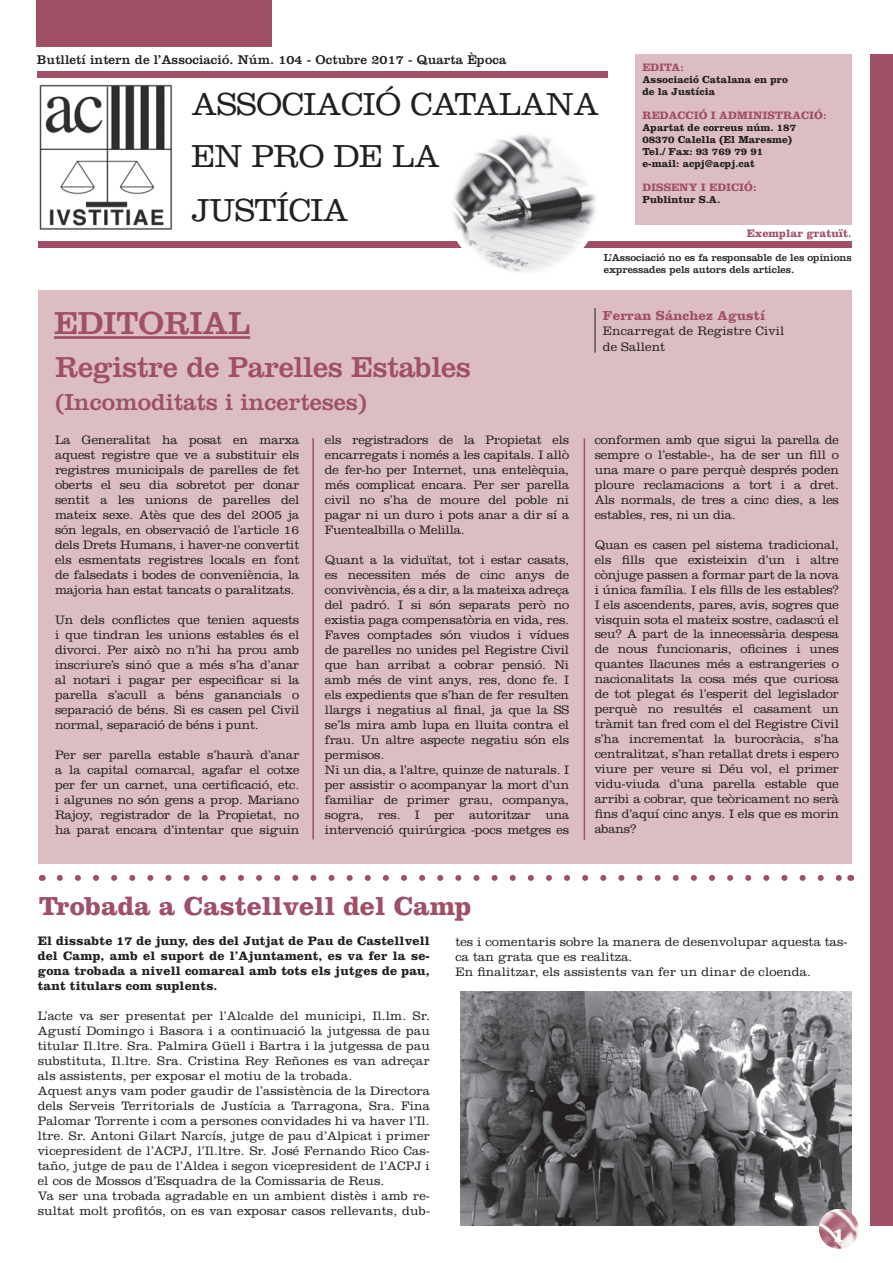
<style>
.page{position:relative;width:893px;height:1263px;background:#fff}
.page>*{position:absolute;margin:0;border:0;box-sizing:border-box;transform-origin:0 0}
.t1{font:300 33px "Clarendon";letter-spacing:-.01em;color:#231f20}
.t2{font:33px "Clarendon";color:#9f4f66}
.t3{font:30px "Clarendon";letter-spacing:-.01em;color:#9f4f66}
.t4{font:700 27px "Clarendon";color:#9f4f66}
.t5{font:24px "Clarendon";color:#9f4f66}
.t6{font:700 21px "Clarendon";color:#fff}
.t7{font:700 13.5px "Clarendon";letter-spacing:.01em;color:#9f4f66}
.t8{font:13.2px "Clarendon";letter-spacing:.01em;color:#231f20}
.t9{font:300 12.75px/15px "Clarendon";letter-spacing:-.01em;color:#231f20;text-align:justify}
.t10{font:300 12.75px/15px "Clarendon";letter-spacing:.01em;color:#231f20}
.t11{font:700 12.75px/15px "Clarendon";letter-spacing:.01em;color:#231f20;text-align:justify}
.t12{font:700 11.25px "Clarendon";color:#9f4f66}
.t13{font:700 10.5px/12px "Clarendon";color:#231f20}
.t14{font:10.5px/12px "Clarendon";color:#231f20}
</style>
<div class="page">
<img style="left:461px;top:992px;width:391px;height:233px">
<div style="left:38px;top:290px;width:813px;height:573px;background:#dcbec2"></div>
<div style="left:36px;top:0;width:235px;height:47px;background:#9f4f66"></div>
<div style="left:38px;top:242px;width:814px;height:6px;background:#9f4f66"></div>
<div style="left:38px;top:71px;width:570px;height:6px;background:#9f4f66"></div>
<div style="left:635px;top:54px;width:216px;height:171px;background:#dcbec2"></div>
<img style="left:39px;top:84px;width:134px;height:146px">
<img style="left:444px;top:121px;width:157px;height:156px;border-radius:78px">
<div style="left:871px;top:54px;width:22px;height:1171px;background:#9f4f66"></div>
<hr style="left:54px;top:336px;width:196px;height:3px;background:#9f4f66">
<hr style="left:312px;top:438px;width:2px;height:401px;background:#9f4f66">
<hr style="left:584px;top:438px;width:1px;height:402px;background:#9f4f66">
<img style="left:819px;top:1209px;width:40px;height:40px;border-radius:20px">
<hr style="left:595px;top:308px;width:1px;height:45px;background:#231f20">
<svg style="left:60px;top:875px;width:781px;height:6px"></svg>
<p class="t8" style="left:37px;top:51px;width:471px">Butlletí intern de l’Associació. Núm. 104 - Octubre 2017 - Quarta Època</p>
<h1 class="t1" style="left:191px;top:85px;width:409px">ASSOCIACIÓ CATALANA</h1>
<h1 class="t1" style="left:191px;top:137px;width:250px">EN PRO DE LA</h1>
<h1 class="t1" style="left:191px;top:191px;width:159px">JUSTÍCIA</h1>
<p class="t12" style="left:642px;top:61px;width:43px">EDITA:</p>
<p class="t13" style="left:642px;top:74px;width:147px">Associació Catalana en pro de la Justícia</p>
<p class="t12" style="left:642px;top:109px;width:186px">REDACCIÓ I ADMINISTRACIÓ:</p>
<p class="t13" style="left:642px;top:122px;width:155px">Apartat de correus núm. 187<br>08370 Calella (El Maresme)<br>Tel./ Fax: 93 769 79 91 e-mail: acpj@acpj.cat</p>
<p class="t12" style="left:642px;top:181px;width:116px">DISSENY I EDICIÓ:</p>
<p class="t13" style="left:642px;top:194px;width:79px">Publintur S.A.</p>
<p class="t12" style="left:747px;top:226px;width:106px">Exemplar gratuït.</p>
<h1 class="t2" style="left:54px;top:304px;width:198px">EDITORIAL</h1>
<h2 class="t3" style="left:55px;top:349px;width:417px">Registre de Parelles Estables</h2>
<h3 class="t5" style="left:55px;top:388px;width:313px">(Incomoditats i incerteses)</h3>
<p class="t9" style="left:55px;top:432px;width:246px">La Generalitat ha posat en marxa aquest registre que ve a substituir els registres municipals de parelles de fet oberts el seu dia sobretot per donar sentit a les unions de parelles del mateix sexe. Atès que des del 2005 ja són legals, en observació de l’article 16 dels Drets Humans, i haver-ne convertit els esmentats registres locals en font de falsedats i bodes de conveniència, la majoria han estat tancats o paralitzats.</p>
<p class="t9" style="left:55px;top:612px;width:246px">Un dels conflictes que tenien aquests i que tindran les unions estables és el divorci. Per això no n’hi ha prou amb inscriure’s sinó que a més s’ha d’anar al notari i pagar per especificar si la parella s’acull a béns ganancials o separació de béns. Si es casen pel Civil normal, separació de béns i punt.</p>
<p class="t9" style="left:55px;top:747px;width:246px">Per ser parella estable s’haurà d’anar a la capital comarcal, agafar el cotxe per fer un carnet, una certificació, etc. i algunes no són gens a prop. Mariano Rajoy, registrador de la Propietat, no ha parat encara d’intentar que siguin</p>
<p class="t9" style="left:325px;top:432px;width:246px">els registradors de la Propietat els encarregats i només a les capitals. I allò de fer-ho per Internet, una entelèquia, més complicat encara. Per ser parella civil no s’ha de moure del poble ni pagar ni un duro i pots anar a dir sí a Fuentealbilla o Melilla.</p>
<p class="t9" style="left:325px;top:552px;width:246px;text-align:left">Quant a la viduïtat, tot i estar casats, es necessiten més de cinc anys de convivència, és a dir, a la mateixa adreça del padró. I si són separats però no existia paga compensatòria en vida, res.<br>Faves comptades són viudos i vídues de parelles no unides pel Registre Civil que han arribat a cobrar pensió. Ni amb més de vint anys, res, donc fe. I els expedients que s’han de fer resulten llargs i negatius al final, ja que la SS se’ls mira amb lupa en lluita contra el frau. Un altre aspecte negatiu són els permisos.<br>Ni un dia, a l’altre, quinze de naturals. I per assistir o acompanyar la mort d’un familiar de primer grau, companya, sogra, res. I per autoritzar una intervenció quirúrgica -pocs metges es</p>
<h3 class="t4" style="left:39px;top:889px;width:434px">Trobada a Castellvell del Camp</h3>
<p class="t14" style="left:604px;top:251px;width:250px">L’Associació no es fa responsable de les opinions expressades pels autors dels articles.</p>
<p class="t7" style="left:603px;top:307px;width:164px">Ferran Sánchez Agustí</p>
<p class="t10" style="left:603px;top:323px;width:183px;line-height:15.8px">Encarregat de Registre Civil de Sallent</p>
<p class="t9" style="left:595px;top:432px;width:246px">conformen amb que sigui la parella de sempre o l’estable-, ha de ser un fill o una mare o pare perquè després poden ploure reclamacions a tort i a dret.<br>Als normals, de tres a cinc dies, a les estables, res, ni un dia.</p>
<p class="t9" style="left:595px;top:536px;width:246px">Quan es casen pel sistema tradicional, els fills que existeixin d’un i altre cònjuge passen a formar part de la nova i única família. I els fills de les estables?<br>I els ascendents, pares, avis, sogres que visquin sota el mateix sostre, cadascú el seu? A part de la innecessària despesa de nous funcionaris, oficines i unes quantes llacunes més a estrangeries o nacionalitats la cosa més que curiosa de tot plegat és l’esperit del legislador perquè no resultés el casament un tràmit tan fred com el del Registre Civil s’ha incrementat la burocràcia, s’ha centralitzat, s’han retallat drets i espero viure per veure si Déu vol, el primer vidu-viuda d’una parella estable que arribi a cobrar, que teòricament no serà fins d’aquí cinc anys. I els que es morin abans?</p>
<p class="t11" style="left:38px;top:933px;width:394px">El dissabte 17 de juny, des del Jutjat de Pau de Castellvell del Camp, amb el suport de l’Ajuntament, es va fer la se&shy;gona trobada a nivell comarcal amb tots els jutges de pau, tant titulars com suplents.</p>
<p class="t10" style="left:38px;top:1008px;width:394px">L’acte va ser presentat per l’Alcalde del municipi, Il.lm. Sr.<br>Agustí Domingo i Basora i a continuació la jutgessa de pau titular Il.ltre. Sra. Palmira Güell i Bartra i la jutgessa de pau substituta, Il.ltre. Sra. Cristina Rey Reñones es van adreçar als assistents, per exposar el motiu de la trobada.<br>Aquest anys vam poder gaudir de l’assistència de la Directora dels Serveis Territorials de Justícia a Tarragona, Sra. Fina Palomar Torrente i com a persones convidades hi va haver l’Il. ltre. Sr. Antoni Gilart Narcís, jutge de pau d’Alpicat i primer vicepresident de l’ACPJ, l’Il.ltre. Sr. José Fernando Rico Cas&shy;taño, jutge de pau de l’Aldea i segon vicepresident de l’ACPJ i el cos de Mossos d’Esquadra de la Comissaria de Reus.<br>Va ser una trobada agradable en un ambient distès i amb re&shy;sultat molt profitós, on es van exposar casos rellevants, dub-</p>
<p class="t10" style="left:455px;top:933px;width:393px">tes i comentaris sobre la manera de desenvolupar aquesta tas&shy;ca tan grata que es realitza.<br>En finalitzar, els assistents van fer un dinar de cloenda.</p>
<h3 class="t6" style="left:833px;top:1222px;width:14px">1</h3>
</div>
